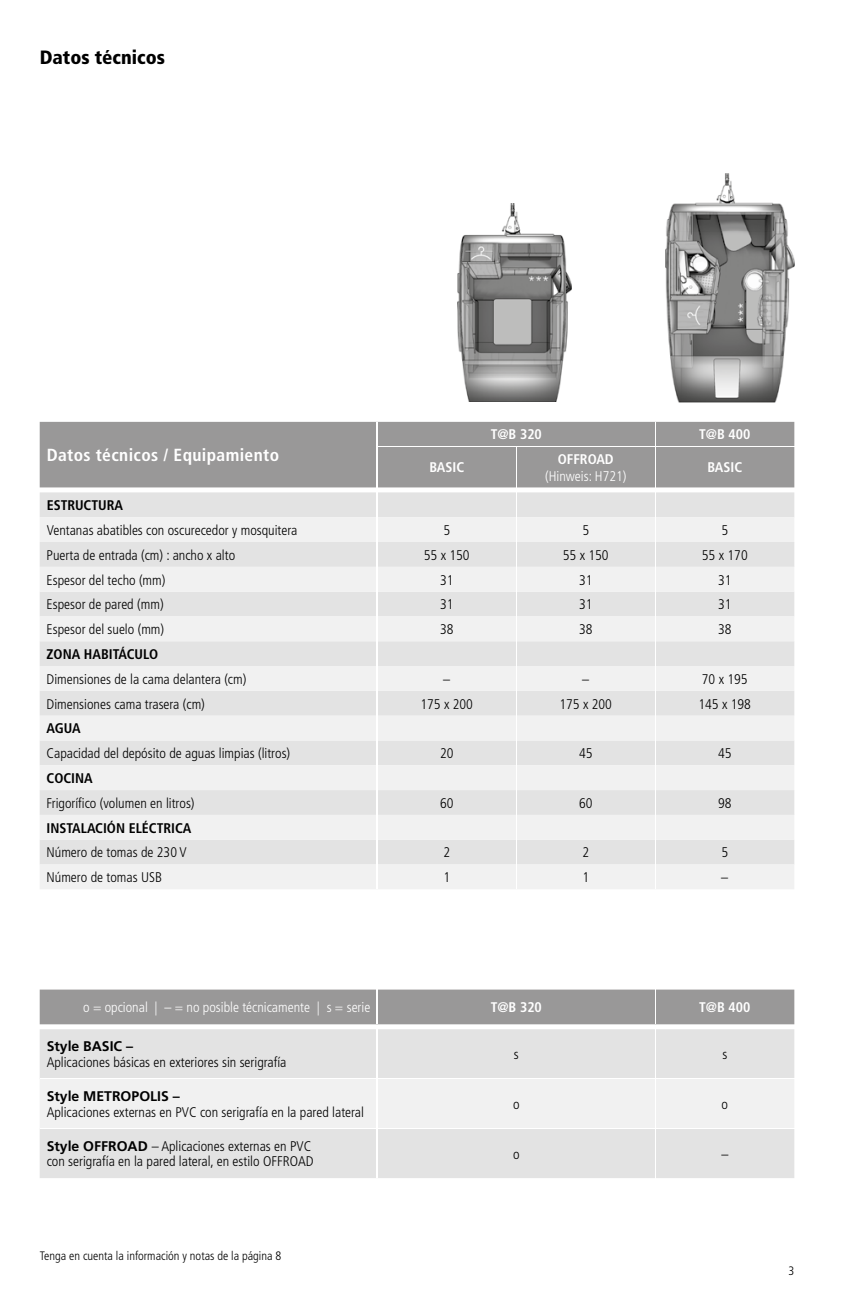
<style>
.page{position:relative;width:844px;height:1290px;background:#fff}
.page>*{position:absolute;margin:0;border:0;box-sizing:border-box;transform-origin:0 0}
.t1{font:900 condensed 19.25px "Frutiger LT Std";color:#000}
.t2{font:700 condensed 17.5px "Frutiger LT Std";letter-spacing:.02em;color:#fff}
.t3{font:300 condensed 14px/15.8px "Frutiger LT Std";color:#000}
.t4{font:300 condensed 14px "Frutiger LT Std";color:#fff}
.t5{font:700 condensed 14px "Frutiger LT Std";color:#000}
.t6{font:700 condensed 14px "Frutiger LT Std";color:#fff}
.t7{font:700 14px "Frutiger LT Std";color:#000}
.t8{font:300 condensed 12.25px "Frutiger LT Std";color:#000}
.s1{font-weight:700;font-stretch:normal}
</style>
<div class="page">
<div style="left:40px;top:1029px;width:754px;height:149px;background:#e3e3e3"></div>
<div style="left:40px;top:1079px;width:754px;height:49px;background:#f1f1f1"></div>
<hr style="left:654px;top:1029px;width:1px;height:49px;background:#fff">
<hr style="left:654px;top:1079px;width:1px;height:49px;background:#fff">
<hr style="left:654px;top:1129px;width:1px;height:49px;background:#fff">
<hr style="left:40px;top:1078px;width:336px;height:1px;background:#fff">
<hr style="left:378px;top:1078px;width:277px;height:1px;background:#fff">
<hr style="left:655px;top:1078px;width:139px;height:1px;background:#fff">
<hr style="left:40px;top:1128px;width:336px;height:1px;background:#fff">
<hr style="left:378px;top:1128px;width:277px;height:1px;background:#fff">
<hr style="left:655px;top:1128px;width:139px;height:1px;background:#fff">
<hr style="left:376px;top:1029px;width:2px;height:50px;background:#fff">
<hr style="left:376px;top:1079px;width:2px;height:49px;background:#fff">
<hr style="left:376px;top:1128px;width:2px;height:50px;background:#fff">
<div style="left:40px;top:989px;width:754px;height:35px;background:#999898"></div>
<hr style="left:654px;top:989px;width:1px;height:35px;background:#fff">
<hr style="left:376px;top:989px;width:2px;height:35px;background:#fff">
<img style="left:457px;top:204px;width:114px;height:197px">
<img style="left:665px;top:173px;width:129px;height:229px">
<div style="left:40px;top:422px;width:754px;height:65px;background:#999898"></div>
<svg style="left:654px;top:422px;width:1px;height:24px"></svg>
<hr style="left:515px;top:447px;width:1px;height:40px;background:#fff">
<hr style="left:654px;top:447px;width:1px;height:40px;background:#fff">
<hr style="left:378px;top:446px;width:138px;height:1px;background:#fff">
<hr style="left:516px;top:446px;width:139px;height:1px;background:#fff">
<hr style="left:655px;top:446px;width:139px;height:1px;background:#fff">
<hr style="left:376px;top:422px;width:2px;height:24px;background:#fff">
<hr style="left:376px;top:446px;width:2px;height:41px;background:#fff">
<div style="left:40px;top:492px;width:754px;height:25px;background:#e3e3e3"></div>
<svg style="left:40px;top:517px;width:754px;height:372px;fill:#f1f1f1"></svg>
<svg style="left:515px;top:492px;width:1px;height:397px"></svg>
<svg style="left:654px;top:492px;width:1px;height:397px"></svg>
<hr style="left:376px;top:492px;width:2px;height:25px;background:#fff">
<hr style="left:376px;top:517px;width:2px;height:25px;background:#fff">
<hr style="left:376px;top:542px;width:2px;height:25px;background:#fff">
<hr style="left:376px;top:567px;width:2px;height:25px;background:#fff">
<hr style="left:376px;top:592px;width:2px;height:24px;background:#fff">
<hr style="left:376px;top:616px;width:2px;height:25px;background:#fff">
<hr style="left:376px;top:641px;width:2px;height:25px;background:#fff">
<hr style="left:376px;top:666px;width:2px;height:25px;background:#fff">
<hr style="left:376px;top:691px;width:2px;height:25px;background:#fff">
<hr style="left:376px;top:716px;width:2px;height:24px;background:#fff">
<hr style="left:376px;top:740px;width:2px;height:25px;background:#fff">
<hr style="left:376px;top:765px;width:2px;height:25px;background:#fff">
<hr style="left:376px;top:790px;width:2px;height:25px;background:#fff">
<hr style="left:376px;top:815px;width:2px;height:25px;background:#fff">
<hr style="left:376px;top:840px;width:2px;height:24px;background:#fff">
<hr style="left:376px;top:864px;width:2px;height:25px;background:#fff">
<h1 class="t1" style="left:40px;top:46px;width:127px">Datos técnicos</h1>
<p class="t2" style="left:47px;top:445px;width:234px">Datos técnicos / Equipamiento</p>
<p class="t6" style="left:429px;top:459px;width:36px">BASIC</p>
<p class="t6" style="left:490px;top:426px;width:53px">T@B 320</p>
<p class="t6" style="left:699px;top:426px;width:53px">T@B 400</p>
<p class="t6" style="left:557px;top:450px;width:57px">OFFROAD</p>
<p class="t4" style="left:545px;top:468px;width:83px">(Hinweis: H721)</p>
<p class="t6" style="left:707px;top:459px;width:36px">BASIC</p>
<p class="t5" style="left:47px;top:497px;width:78px">ESTRUCTURA</p>
<p class="t3" style="left:47px;top:522px;width:252px">Ventanas abatibles con oscurecedor y mosquitera</p>
<p class="t3" style="left:443px;top:522px;width:8px">5</p>
<p class="t3" style="left:582px;top:522px;width:8px">5</p>
<p class="t3" style="left:721px;top:522px;width:8px">5</p>
<p class="t3" style="left:47px;top:547px;width:190px">Puerta de entrada (cm) : ancho x alto</p>
<p class="t3" style="left:424px;top:547px;width:47px">55 x 150</p>
<p class="t3" style="left:562px;top:547px;width:47px">55 x 150</p>
<p class="t3" style="left:701px;top:547px;width:47px">55 x 170</p>
<p class="t3" style="left:47px;top:572px;width:120px">Espesor del techo (mm)</p>
<p class="t3" style="left:440px;top:572px;width:15px">31</p>
<p class="t3" style="left:579px;top:572px;width:15px">31</p>
<p class="t3" style="left:718px;top:572px;width:15px">31</p>
<p class="t3" style="left:47px;top:597px;width:118px">Espesor de pared (mm)</p>
<p class="t3" style="left:440px;top:597px;width:15px">31</p>
<p class="t3" style="left:579px;top:597px;width:15px">31</p>
<p class="t3" style="left:717px;top:597px;width:15px">31</p>
<p class="t3" style="left:47px;top:621px;width:119px">Espesor del suelo (mm)</p>
<p class="t3" style="left:440px;top:621px;width:15px">38</p>
<p class="t3" style="left:579px;top:621px;width:15px">38</p>
<p class="t3" style="left:717px;top:621px;width:15px">38</p>
<p class="t5" style="left:47px;top:646px;width:113px">ZONA HABITÁCULO</p>
<p class="t3" style="left:47px;top:671px;width:201px">Dimensiones de la cama delantera (cm)</p>
<p class="t3" style="left:443px;top:671px;width:8px">–</p>
<p class="t3" style="left:582px;top:671px;width:8px">–</p>
<p class="t3" style="left:701px;top:671px;width:47px">70 x 195</p>
<p class="t3" style="left:47px;top:696px;width:160px">Dimensiones cama trasera (cm)</p>
<p class="t3" style="left:420px;top:696px;width:54px">175 x 200</p>
<p class="t3" style="left:559px;top:696px;width:54px">175 x 200</p>
<p class="t3" style="left:698px;top:696px;width:54px">145 x 198</p>
<p class="t5" style="left:47px;top:720px;width:36px">AGUA</p>
<p class="t3" style="left:47px;top:746px;width:245px">Capacidad del depósito de aguas limpias (litros)</p>
<p class="t3" style="left:440px;top:746px;width:15px">20</p>
<p class="t3" style="left:579px;top:746px;width:15px">45</p>
<p class="t3" style="left:717px;top:746px;width:15px">45</p>
<p class="t5" style="left:47px;top:770px;width:48px">COCINA</p>
<p class="t3" style="left:47px;top:795px;width:149px">Frigorífico (volumen en litros)</p>
<p class="t3" style="left:440px;top:795px;width:15px">60</p>
<p class="t3" style="left:579px;top:795px;width:15px">60</p>
<p class="t3" style="left:717px;top:795px;width:15px">98</p>
<p class="t5" style="left:47px;top:819px;width:146px">INSTALACIÓN ELÉCTRICA</p>
<p class="t3" style="left:47px;top:845px;width:142px">Número de tomas de 230 V</p>
<p class="t3" style="left:443px;top:845px;width:8px">2</p>
<p class="t3" style="left:582px;top:845px;width:8px">2</p>
<p class="t3" style="left:721px;top:845px;width:8px">5</p>
<p class="t3" style="left:47px;top:870px;width:117px">Número de tomas USB</p>
<p class="t3" style="left:443px;top:870px;width:8px">1</p>
<p class="t3" style="left:582px;top:870px;width:8px">1</p>
<p class="t3" style="left:721px;top:870px;width:8px">–</p>
<p class="t4" style="left:83px;top:999px;width:288px">o = opcional | – = no posible técnicamente | s = serie</p>
<p class="t6" style="left:490px;top:999px;width:53px">T@B 320</p>
<p class="t6" style="left:699px;top:999px;width:53px">T@B 400</p>
<p class="t7" style="left:47px;top:1038px;width:88px">Style BASIC –</p>
<p class="t3" style="left:47px;top:1055px;width:241px">Aplicaciones básicas en exteriores sin serigrafía</p>
<p class="t7" style="left:47px;top:1088px;width:135px">Style METROPOLIS –</p>
<p class="t3" style="left:47px;top:1104px;width:319px">Aplicaciones externas en PVC con serigrafía en la pared lateral</p>
<p class="t3" style="left:513px;top:1047px;width:6px">s</p>
<p class="t3" style="left:722px;top:1047px;width:6px">s</p>
<p class="t3" style="left:513px;top:1096px;width:8px">o</p>
<p class="t3" style="left:721px;top:1096px;width:8px">o</p>
<p class="t3" style="left:47px;top:1138px;width:268px"><span class="s1">Style OFFROAD</span> – Aplicaciones externas en PVC con serigrafía en la pared lateral, en estilo OFFROAD</p>
<p class="t3" style="left:513px;top:1146px;width:8px">o</p>
<p class="t3" style="left:721px;top:1146px;width:8px">–</p>
<p class="t8" style="left:40px;top:1249px;width:243px">Tenga en cuenta la información y notas de la página 8</p>
<p class="t8" style="left:788px;top:1264px;width:7px">3</p>
</div>
